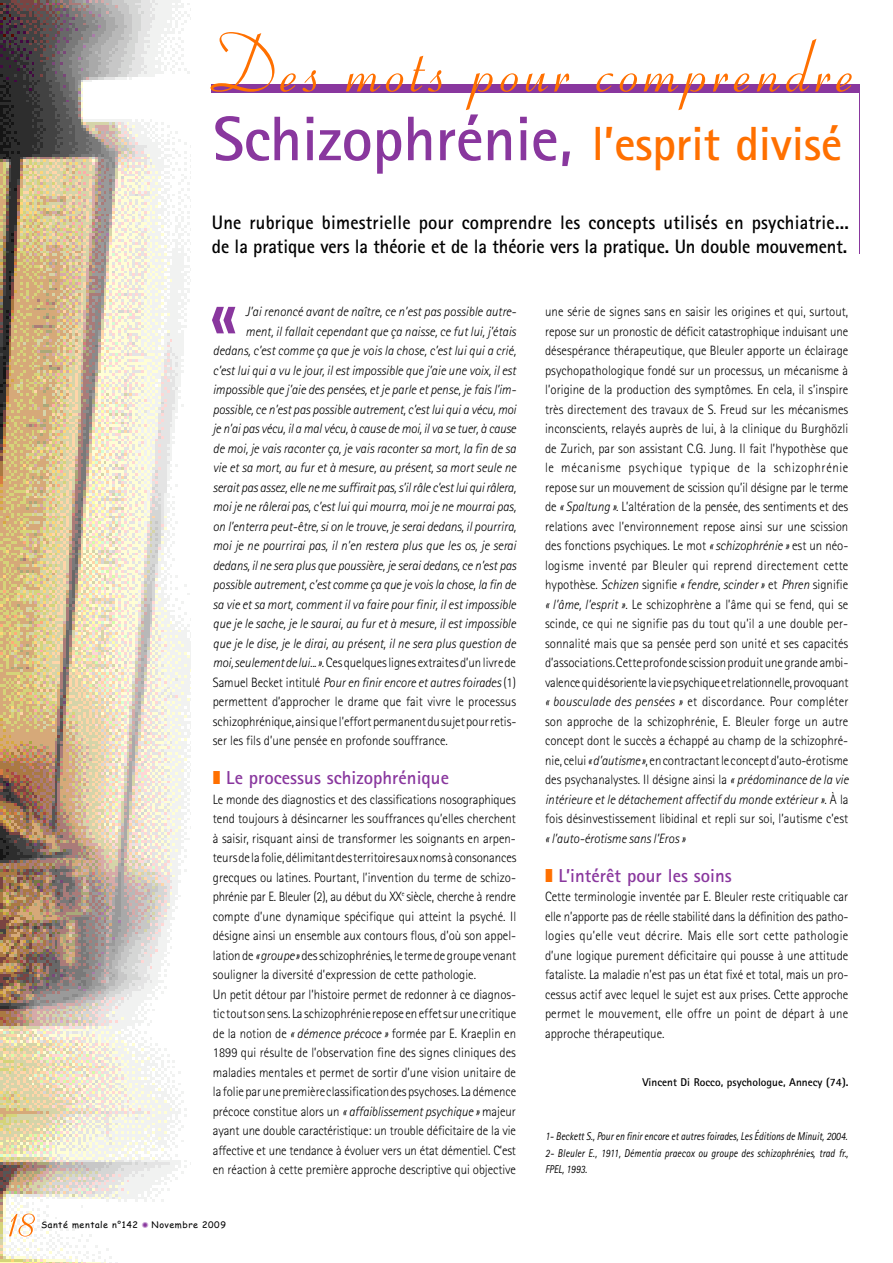
<style>
.page{position:relative;width:893px;height:1263px;background:#fff}
.page>*{position:absolute;margin:0;border:0;box-sizing:border-box;transform-origin:0 0}
.t1{font:82.5px "Coronet";letter-spacing:.055em;color:#ff7000}
.t2{font:800 68.7px "Rotis Sans Serif";color:#89379e}
.t3{font:700 63px "Rotis Sans Serif";letter-spacing:-.005em;color:#89379e}
.t4{font:52.5px "Coronet";color:#ff7000}
.t5{font:700 19.5px/24px "Rotis Sans Serif";letter-spacing:.01em;color:#000;scale:.95 1}
.t6{font:700 18.75px "Rotis Sans Serif";color:#89379e}
.t7{font:300 13.5px/19.5px "Rotis Sans Serif";color:#000;text-align:justify;scale:.95 1}
.t8{font:italic 300 13.5px "Rotis Sans Serif";color:#000;scale:.95 1}
.t9{font:italic 11.25px/16.4px "Rotis Sans Serif";letter-spacing:.015em;color:#000;text-align:justify;scale:.85 1}
.t10{font:700 11.25px "Rotis Sans Serif";color:#000}
.t11{font:9px "Comic Sans MS";letter-spacing:.055em;color:#000}
.s1{font-size:48px;color:#ff7000}
.s2{font-style:italic}
.s3{font-style:normal}
.s4{color:#ff7000}
</style>
<div class="page">
<img style="left:0;top:0;width:190px;height:1263px">
<div style="left:211px;top:84px;width:648px;height:8px;background:#89379e"></div>
<hr style="left:859px;top:84px;width:1px;height:169px;background:#89379e">
<svg style="left:142px;top:1222px;width:6px;height:6px"></svg>
<h1 class="t1" style="left:206px;top:39px;width:649px">Des mots pour comprendre</h1>
<h3 class="t3" style="left:213px;top:117px;width:631px">Schizophrénie, <span class="s1">l’esprit divisé</span></h3>
<h3 class="t5" style="left:212px;top:212px;width:672px">Une rubrique bimestrielle pour comprendre les concepts utilisés en psychiatrie... de la pratique vers la théorie et de la théorie vers la pratique. Un double mouvement.</h3>
<h2 class="t2" style="left:210px;top:290px;width:29px">«</h2>
<p class="t8" style="left:245px;top:307px;width:286px">J’ai renoncé avant de naître, ce n’est pas possible autre-</p>
<p class="t8" style="left:245px;top:326px;width:286px">ment, il fallait cependant que ça naisse, ce fut lui, j’étais</p>
<p class="t8" style="left:213px;top:346px;width:321px">dedans, c’est comme ça que je vois la chose, c’est lui qui a crié,</p>
<p class="t8" style="left:213px;top:365px;width:320px">c’est lui qui a vu le jour, il est impossible que j’aie une voix, il est</p>
<p class="t8" style="left:213px;top:385px;width:321px">impossible que j’aie des pensées, et je parle et pense, je fais l’im-</p>
<p class="t8" style="left:213px;top:404px;width:320px">possible, ce n’est pas possible autrement, c’est lui qui a vécu, moi</p>
<p class="t8" style="left:213px;top:424px;width:321px">je n’ai pas vécu, il a mal vécu, à cause de moi, il va se tuer, à cause</p>
<p class="t8" style="left:213px;top:443px;width:320px">de moi, je vais raconter ça, je vais raconter sa mort, la fin de sa</p>
<p class="t8" style="left:213px;top:463px;width:321px">vie et sa mort, au fur et à mesure, au présent, sa mort seule ne</p>
<p class="t8" style="left:213px;top:482px;width:321px">serait pas assez, elle ne me suffirait pas, s’il râle c’est lui qui râlera,</p>
<p class="t8" style="left:213px;top:502px;width:321px">moi je ne râlerai pas, c’est lui qui mourra, moi je ne mourrai pas,</p>
<p class="t8" style="left:213px;top:521px;width:321px">on l’enterra peut-être, si on le trouve, je serai dedans, il pourrira,</p>
<p class="t8" style="left:213px;top:541px;width:320px">moi je ne pourrirai pas, il n’en re s t e ra plus que les os, je sera i</p>
<p class="t8" style="left:213px;top:560px;width:321px">dedans, il ne sera plus que poussière, je serai dedans, ce n’est pas</p>
<p class="t8" style="left:213px;top:580px;width:321px">possible autrement, c’est comme ça que je vois la chose, la fin de</p>
<p class="t8" style="left:213px;top:599px;width:321px">sa vie et sa mort, comment il va faire pour finir, il est impossible</p>
<p class="t8" style="left:213px;top:619px;width:320px">que je le sache, je le saurai, au fur et à mesure, il est impossible</p>
<p class="t8" style="left:213px;top:638px;width:320px">que je le dise, je le dirai, au présent, il ne sera plus question de</p>
<p class="t7" style="left:213px;top:654px;width:321px"><span class="s2">moi,seulementde lui... »</span>. Cesquelques lignes extraitesd’un livred e</p>
<p class="t8" style="left:213px;top:677px;width:321px"><span class="s3">Samuel Becket intitulé</span> Pour en finir encore et autres foirades <span class="s3">(1)</span></p>
<p class="t7" style="left:213px;top:693px;width:321px">permettent d’approcher le drame que fait vivre le processus</p>
<p class="t7" style="left:213px;top:713px;width:321px">schizophrénique, ainsi que l’effortpermanent du sujetpour retis-</p>
<p class="t7" style="left:213px;top:732px;width:249px">ser les fils d’une pensée en profonde souffrance.</p>
<h3 class="t6" style="left:213px;top:771px;width:238px"><span class="s4">❚</span> Le processus schizophrénique</h3>
<p class="t7" style="left:213px;top:791px;width:321px;text-align:left">Le monde des diagnostics et des classifications nosographiques tend toujours à désincarner les souffrances qu’elles cherchent à saisir, risquant ainsi de transformer les soignants en arpen&shy;teursde la folie, délimitant desterritoires aux nomsà consonances grecques ou latines. Pourtant, l’invention du terme de schizo&shy;phrénie par E. Bleuler (2), au début du XX<sup>e</sup> siècle, cherche à rendre compte d’une dynamique spécifique qui atteint la psyché. Il désigne ainsi un ensemble aux contours flous, d’où son appel&shy;lation de <span class="s2">« groupe »</span> des schizophrénies, le terme de groupe venant souligner la diversité d’expression de cette pathologie.<br>Un petit détour par l’histoire permet de redonner à ce diagnos&shy;tic tout son sens. La schizophrénie repose en effet sur une critique de la notion de <span class="s2">« démence précoce »</span> formée par E. Kraeplin en 1899 qui résulte de l’observation fine des signes cliniques des maladies mentales et permet de sortir d’une vision unitaire de la folie par une première classification des psychoses. La démence précoce constitue alors un <span class="s2">« affaiblissement psychique »</span> majeur ayant une double caractéristique: un trouble déficitaire de la vie affective et une tendance à évoluer vers un état démentiel. C’est en réaction à cette première approche descriptive qui objective</p>
<h3 class="t4" style="left:7px;top:1203px;width:30px">18</h3>
<p class="t11" style="left:41px;top:1218px;width:98px">Santé mentale n°142</p>
<p class="t11" style="left:152px;top:1218px;width:76px">Novembre 2009</p>
<p class="t7" style="left:545px;top:303px;width:321px">une série de signes sans en saisir les origines et qui, surtout, repose sur un pronostic de déficit catastrophique induisant une désespérance thérapeutique, que Bleuler apporte un éclairage psychopathologique fondé sur un processus, un mécanisme à l’origine de la production des symptômes. En cela, il s’inspire très directement des travaux de S. Freud sur les mécanismes inconscients, relayés auprès de lui, à la clinique du Burghözli de Zurich, par son assistant C.G. Jung. Il fait l’hypothèse que le mécanisme psychique typique de la schizophrénie repose sur un mouvement de scission qu’il désigne par le terme de <span class="s2">« Spaltung »</span>. L’altération de la pensée, des sentiments et des relations avec l’environnement repose ainsi sur une scission des fonctions psychiques. Le mot <span class="s2">« schizophrénie »</span> est un néo&shy;logisme inventé par Bleuler qui reprend directement cette hypothèse. <span class="s2">Schizen</span> signifie <span class="s2">« fendre, scinder »</span> et <span class="s2">Phren</span> signifie <span class="s2">« l’âme, l’esprit »</span>. Le schizophrène a l’âme qui se fend, qui se scinde, ce qui ne signifie pas du tout qu’il a une double per&shy;sonnalité mais que sa pensée perd son unité et ses capacités d’associations.Cette profonde scission produitune grande ambi&shy;valence quidésoriente laviepsychique etrelationnelle,provoquant <span class="s2">« bousculade des pensées »</span> et discordance. Pour compléter s o n approche de la schizophrénie, E. Bleuler forge un autre concept dont le succès a échappé au champ de la schizophré&shy;nie, celui <span class="s2">« d’autisme»</span>, en contractantle concept d’auto-érotisme des psychanalystes. Il désigne ainsi la <span class="s2">« prédominance de la vie intérieure et le détachement affectif du monde extérieur »</span>. À la fois désinvestissement libidinal et repli sur soi, l’autisme c’est</p>
<p class="t8" style="left:545px;top:833px;width:149px">« l’auto-érotisme sans l’Eros »</p>
<h3 class="t6" style="left:545px;top:869px;width:188px"><span class="s4">❚</span> L’intérêt pour les soins</h3>
<p class="t7" style="left:545px;top:888px;width:321px">Cette terminologie inventée par E. Bleuler reste critiquable car elle n’apporte pas de réelle stabilité dans la définition des patho&shy;logies qu’elle veut décrire. Mais elle sort cette pathologie d’une logique purement déficitaire qui pousse à une attitude fataliste. La maladie n’est pas un état fixé et total, mais un pro&shy;cessus actif avec lequel le sujet est aux prises. Cette approche permet le mouvement, elle offre un point de départ à une approche thérapeutique.</p>
<p class="t10" style="left:642px;top:1078px;width:208px">Vincent Di Rocco, psychologue, Annecy (74).</p>
<p class="t9" style="left:545px;top:1129px;width:358px">1- Beckett S., Pour en finir encore et autres foirades, Les Éditions de Minuit, 2004.<br>2- Bleuler E., 1911, Démentia praecox ou groupe des schizophrénies, trad fr., FPEL, 1993.</p>
</div>
